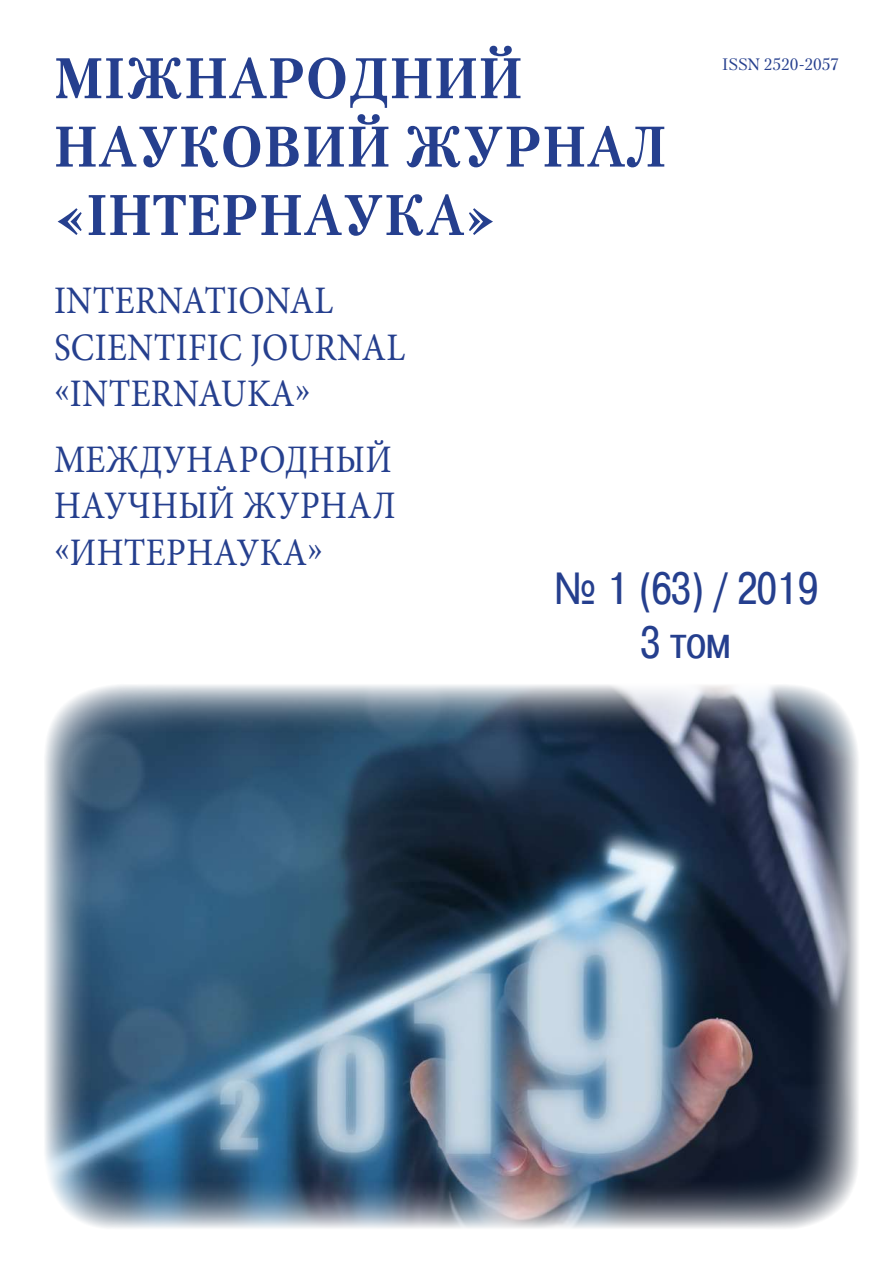
<style>
.page{position:relative;width:893px;height:1263px;background:#fff}
.page>*{position:absolute;margin:0;border:0;box-sizing:border-box;transform-origin:0 0}
.t1{font:700 57px/68.4px "Petersburg C";letter-spacing:.025em;color:#253f8e;scale:.9 1}
.t2{font:45px/54px "Pragmatica Cond C";color:#253f8e;text-align:center}
.t3{font:39px/46.8px "Minion Pro";letter-spacing:.01em;color:#253f8e;scale:.9 1}
.t4{font:16.5px "Petersburg C";color:#253f8e}
.s1{font-family:"Pragmatica C"}
</style>
<div class="page">
<img style="left:45px;top:685px;width:813px;height:543px">
<h1 class="t1" style="left:54px;top:44px;width:681px">МІЖНАРОДНИЙ<br>НАУКОВИЙ ЖУРНАЛ «ІНТЕРНАУКА»</h1>
<p class="t3" style="left:54px;top:277px;width:392px">INTERNATIONAL<br>SCIENTIFIC JOURNAL «INTERNAUKA»</p>
<p class="t3" style="left:54px;top:436px;width:381px;text-align:justify">МЕЖДУНАРОДНЫЙ НАУЧНЫЙ ЖУРНАЛ «ИНТЕРНАУКА»</p>
<p class="t4" style="left:722px;top:54px;width:119px">ISSN 2520-2057</p>
<p class="t2" style="left:554px;top:561px;width:265px"><span class="s1">№</span> 1 (63) / 2019<br>3 том</p>
</div>
